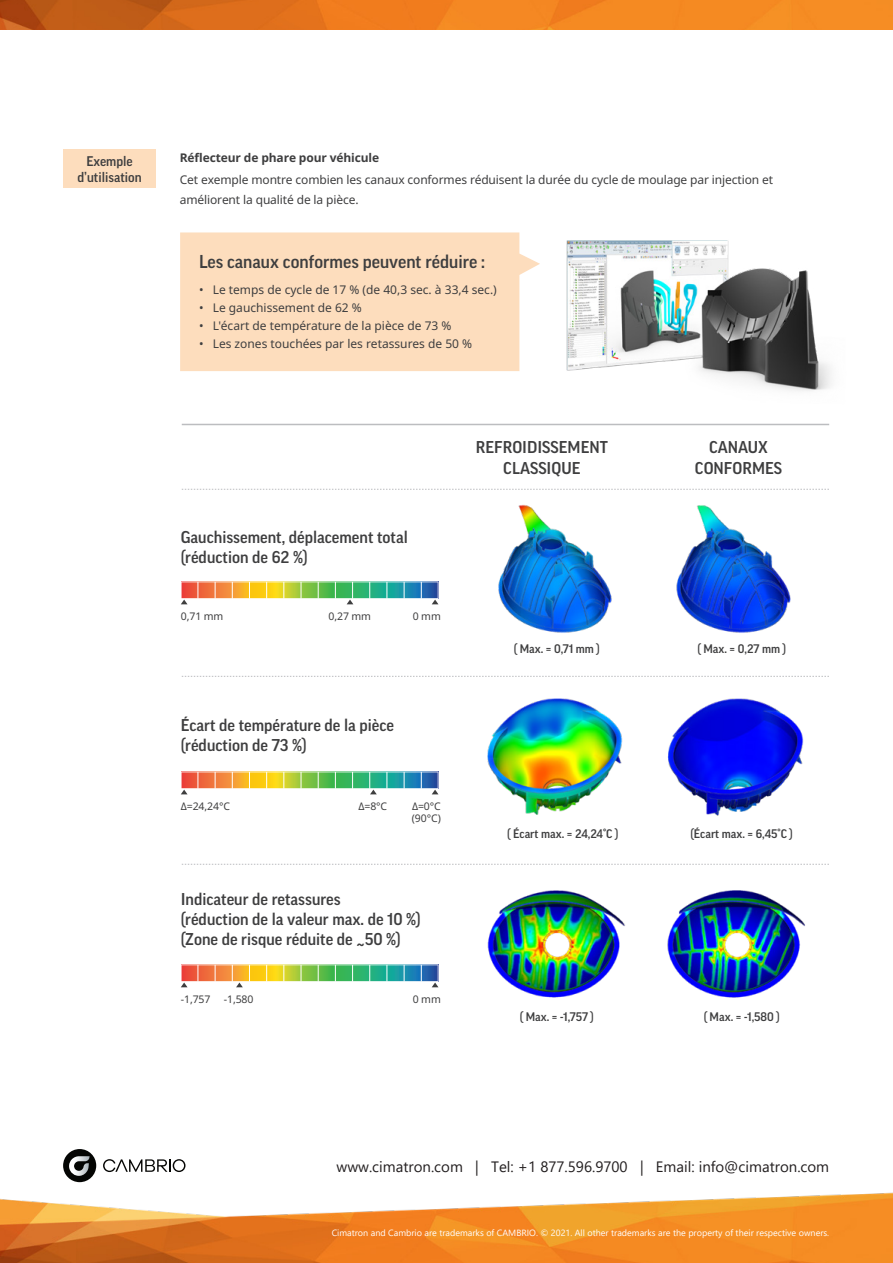
<style>
.page{position:relative;width:893px;height:1263px;background:#fff}
.page>*{position:absolute;margin:0;border:0;box-sizing:border-box;transform-origin:0 0}
.body_text{font:500 18px "Good Pro";color:#3e3e3f}
.t1{font:500 16.5px/21px "Good Pro";color:#3e3e3f;text-align:center}
.Contact_line{font:15px "Segoe UI";color:#231f20}
.body_text-2{font:500 13.5px/16.2px "Good Pro";color:#3e3e3f;text-align:center}
.body_text-3{font:12px/19.5px "Noto Sans";letter-spacing:-.01em;color:#3e3e3f}
.t2{font:500 12px "Good Pro";color:#3e3e3f}
.body_text-4{font:700 12px "Noto Sans";letter-spacing:-.01em;color:#3e3e3f}
.t3{font:10.5px "Noto Sans";letter-spacing:-.01em;color:#3e3e3f}
.Footnote_REV-Right{font:9px "Segoe UI";color:#fff}
</style>
<div class="page">
<img style="left:0;top:0;width:893px;height:30px">
<img style="left:0;top:1192px;width:893px;height:71px">
<svg style="left:103px;top:1159px;width:82px;height:13px"></svg>
<div style="left:63px;top:1149px;width:33px;height:33px;background:#040503;border-radius:50%"></div>
<svg style="left:69px;top:1156px;width:21px;height:20px"></svg>
<div style="left:63px;top:149px;width:93px;height:39px;background:#fdddbd"></div>
<svg style="left:182px;top:676px;width:647px;height:1px"></svg>
<svg style="left:182px;top:489px;width:647px;height:1px"></svg>
<hr style="left:182px;top:424px;width:647px;height:1px;background:#bcbdc0">
<svg style="left:182px;top:864px;width:647px;height:1px"></svg>
<img style="left:566px;top:240px;width:265px;height:151px">
<div style="left:180px;top:232px;width:360px;height:139px;background:#fdddbd"></div>
<img style="left:498px;top:505px;width:114px;height:128px">
<img style="left:676px;top:505px;width:115px;height:128px">
<svg style="left:181px;top:581px;width:257px;height:23px"></svg>
<img style="left:487px;top:698px;width:136px;height:117px">
<img style="left:668px;top:698px;width:136px;height:118px">
<svg style="left:181px;top:771px;width:257px;height:23px"></svg>
<img style="left:487px;top:890px;width:138px;height:108px">
<img style="left:667px;top:890px;width:138px;height:108px">
<svg style="left:181px;top:964px;width:257px;height:23px"></svg>
<p class="body_text-2" style="left:77px;top:153px;width:66px">Exemple d’utilisation</p>
<p class="body_text-4" style="left:180px;top:149px;width:201px">Réflecteur de phare pour véhicule</p>
<p class="body_text-3" style="left:180px;top:170px;width:595px">Cet exemple montre combien les canaux conformes réduisent la durée du cycle de moulage par injection et améliorent la qualité de la pièce.</p>
<p class="body_text" style="left:199px;top:251px;width:287px">Les canaux conformes peuvent réduire :</p>
<p class="body_text-3" style="left:199px;top:280px;width:299px">• Le temps de cycle de 17 % (de 40,3 sec. à 33,4 sec.)</p>
<p class="body_text-3" style="left:199px;top:298px;width:164px">• Le gauchissement de 62 %</p>
<p class="body_text-3" style="left:199px;top:316px;width:254px">• L'écart de température de la pièce de 73 %</p>
<p class="body_text-3" style="left:199px;top:334px;width:275px">• Les zones touchées par les retassures de 50 %</p>
<p class="t1" style="left:181px;top:528px;width:229px;line-height:19.8px;text-align:left">Gauchissement, déplacement total (réduction de 62 %)</p>
<p class="t3" style="left:181px;top:608px;width:44px">0,71 mm</p>
<p class="t3" style="left:328px;top:608px;width:44px">0,27 mm</p>
<p class="t3" style="left:413px;top:608px;width:30px">0 mm</p>
<p class="t1" style="left:181px;top:715px;width:215px">Écart de température de la pièce</p>
<p class="t1" style="left:181px;top:734px;width:127px">(réduction de 73 %)</p>
<p class="t3" style="left:181px;top:798px;width:51px">Δ=24,24°C</p>
<p class="t3" style="left:358px;top:798px;width:30px">Δ=8°C</p>
<p class="t3" style="left:412px;top:798px;width:30px">Δ=0°C</p>
<p class="t3" style="left:412px;top:811px;width:30px">(90°C)</p>
<p class="t1" style="left:181px;top:889px;width:242px;line-height:19.8px;text-align:left">Indicateur de retassures<br>(réduction de la valeur max. de 10 %)</p>
<p class="t1" style="left:181px;top:928px;width:222px">(Zone de risque réduite de ~50 %)</p>
<p class="t3" style="left:181px;top:991px;width:31px">-1,757</p>
<p class="t3" style="left:224px;top:991px;width:31px">-1,580</p>
<p class="t3" style="left:413px;top:991px;width:30px">0 mm</p>
<p class="t1" style="left:476px;top:437px;width:134px">REFROIDISSEMENT<br>CLASSIQUE</p>
<p class="t1" style="left:695px;top:437px;width:89px">CANAUX<br>CONFORMES</p>
<p class="t2" style="left:514px;top:641px;width:88px">( Max. = 0,71 mm )</p>
<p class="t2" style="left:697px;top:641px;width:90px">( Max. = 0,27 mm )</p>
<p class="t2" style="left:507px;top:827px;width:113px">( Écart max. = 24,24°C )</p>
<p class="t2" style="left:691px;top:827px;width:104px">(Écart max. = 6,45°C )</p>
<p class="t2" style="left:520px;top:1010px;width:75px">( Max. = -1,757 )</p>
<p class="t2" style="left:704px;top:1010px;width:78px">( Max. = -1,580 )</p>
<p class="Contact_line" style="left:337px;top:1152px;width:494px">www.cimatron.com | Tel: +1 877.596.9700 | Email: info@cimatron.com</p>
<p class="Footnote_REV-Right" style="left:332px;top:1224px;width:499px">Cimatron and Cambrio are trademarks of CAMBRIO. © 2021. All other trademarks are the property of their respective owners.</p>
</div>
